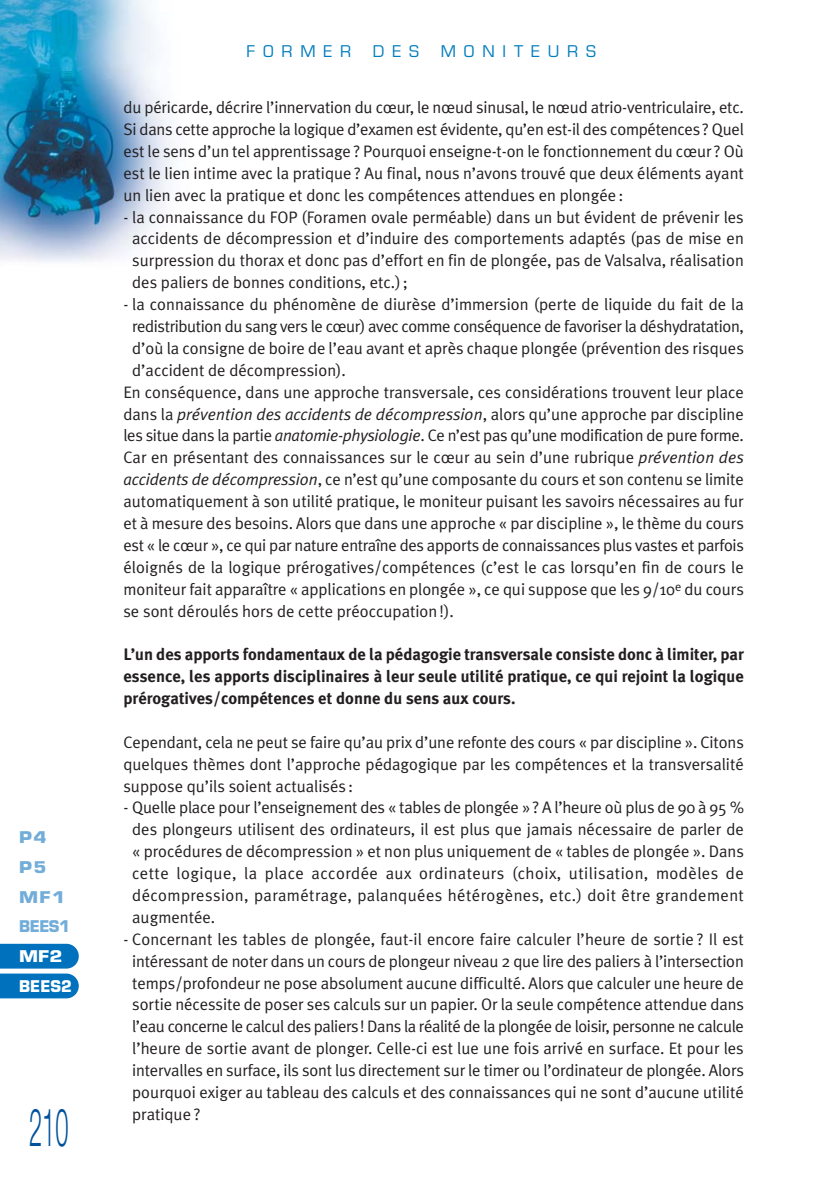
<style>
.page{position:relative;width:819px;height:1201px;background:#fff}
.page>*{position:absolute;margin:0;border:0;box-sizing:border-box;transform-origin:0 0}
.t1{font:300 52.5px "Helvetica Neue";color:#00519b;scale:.45 1}
.t2{font:16.62px/21.9px "Meta Plus Normal";color:#231f20;text-align:justify}
.t3{font:700 16.62px/21.9px "Meta Plus";color:#231f20;text-align:justify}
.t4{font:16.62px "Meta Plus Normal";letter-spacing:-.02em;color:#231f20}
.t5{font:16.62px "Meta Plus Normal";letter-spacing:-.025em;color:#231f20}
.t6{font:15.75px "Eurostile";letter-spacing:.5em;color:#007dbd}
.t7{font:700 15.75px "Eurostile";letter-spacing:.02em;color:#72add9;scale:1.15 1}
.t8{font:700 15.75px "Eurostile";letter-spacing:.02em;color:#72add9;scale:.95 1}
.t9{font:700 15.75px "Eurostile";color:#fff;scale:.95 1}
.t10{font:700 15.75px "Eurostile";color:#fff;scale:1.15 1}
.s1{font-style:italic}
</style>
<div class="page">
<img style="left:0;top:1px;width:174px;height:261px">
<svg style="left:0;top:943px;width:79px;height:55px;background:#2284c5"></svg>
<p class="t7" style="left:19px;top:831px;width:25px">P4</p>
<p class="t7" style="left:19px;top:861px;width:25px">P5</p>
<p class="t7" style="left:19px;top:890px;width:41px">MF1</p>
<p class="t8" style="left:19px;top:920px;width:55px">BEES1</p>
<p class="t10" style="left:19px;top:950px;width:39px">MF2</p>
<p class="t9" style="left:19px;top:980px;width:57px">BEES2</p>
<p class="t1" style="left:29px;top:1108px;width:89px">210</p>
<p class="t6" style="left:246px;top:46px;width:106px">FORMER</p>
<p class="t6" style="left:373px;top:46px;width:48px">DES</p>
<p class="t6" style="left:441px;top:46px;width:157px">MONITEURS</p>
<p class="t2" style="left:123px;top:98px;width:622px">du péricarde, décrire l’innervation du cœur, le nœud sinusal, le nœud atrio-ventriculaire, etc.<br>Si dans cette approche la logique d’examen est évidente, qu’en est-il des compétences? Quel est le sens d’un tel apprentissage ? Pourquoi enseigne-t-on le fonctionnement du cœur ? Où est le lien intime avec la pratique ? Au final, nous n’avons trouvé que deux éléments ayant un lien avec la pratique et donc les compétences attendues en plongée :</p>
<p class="t2" style="left:132px;top:208px;width:613px;text-indent:-9px">- la connaissance du FOP (Foramen ovale perméable) dans un but évident de prévenir les accidents de décompression et d’induire des comportements adaptés (pas de mise en surpression du thorax et donc pas d’effort en fin de plongée, pas de Valsalva, réalisation des paliers de bonnes conditions, etc.) ;</p>
<p class="t2" style="left:123px;top:295px;width:622px">- la connaissance du phénomène de diurèse d’immersion (perte de liquide du fait de la</p>
<p class="t5" style="left:132px;top:320px;width:613px">redistribution du sang vers le cœur) avec comme conséquence de favoriser la déshydratation,</p>
<p class="t2" style="left:132px;top:339px;width:613px">d’où la consigne de boire de l’eau avant et après chaque plongée (prévention des risques</p>
<p class="t2" style="left:132px;top:361px;width:215px">d’accident de décompression).</p>
<p class="t2" style="left:123px;top:383px;width:622px">En conséquence, dans une approche transversale, ces considérations trouvent leur place</p>
<p class="t2" style="left:123px;top:404px;width:622px">dans la <span class="s1">prévention des accidents de décompression</span>, alors qu’une approche par discipline</p>
<p class="t4" style="left:123px;top:429px;width:622px">les situe dans la partie <span class="s1">anatomie-physiologie</span>. Ce n’est pas qu’une modification de pure forme.</p>
<p class="t2" style="left:123px;top:448px;width:622px">Car en présentant des connaissances sur le cœur au sein d’une rubrique <span class="s1">prévention des</span></p>
<p class="t2" style="left:123px;top:470px;width:622px"><span class="s1">accidents de décompression</span>, ce n’est qu’une composante du cours et son contenu se limite</p>
<p class="t2" style="left:123px;top:492px;width:622px">automatiquement à son utilité pratique, le moniteur puisant les savoirs nécessaires au fur</p>
<p class="t2" style="left:123px;top:514px;width:622px">et à mesure des besoins. Alors que dans une approche « par discipline », le thème du cours</p>
<p class="t4" style="left:123px;top:539px;width:622px">est « le cœur », ce qui par nature entraîne des apports de connaissances plus vastes et parfois</p>
<p class="t2" style="left:123px;top:558px;width:622px">éloignés de la logique prérogatives/compétences (c’est le cas lorsqu’en fin de cours le</p>
<p class="t2" style="left:123px;top:579px;width:622px">moniteur fait apparaître « applications en plongée », ce qui suppose que les 9/10<sup>e</sup> du cours</p>
<p class="t2" style="left:123px;top:601px;width:332px">se sont déroulés hors de cette préoccupation !).</p>
<p class="t3" style="left:123px;top:644px;width:622px">L’un des apports fondamentaux de la pédagogie transversale consiste donc à limiter, par essence, les apports disciplinaires à leur seule utilité pratique, ce qui rejoint la logique prérogatives/compétences et donne du sens aux cours.</p>
<p class="t2" style="left:123px;top:733px;width:622px">Cependant, cela ne peut se faire qu’au prix d’une refonte des cours « par discipline ». Citons quelques thèmes dont l’approche pédagogique par les compétences et la transversalité suppose qu’ils soient actualisés :</p>
<p class="t2" style="left:132px;top:798px;width:613px;text-indent:-9px">- Quelle place pour l’enseignement des « tables de plongée »? A l’heure où plus de 90 à 95 % des plongeurs utilisent des ordinateurs, il est plus que jamais nécessaire de parler de « procédures de décompression » et non plus uniquement de « tables de plongée ». Dans cette logique, la place accordée aux ordinateurs (choix, utilisation, modèles de décompression, paramétrage, palanquées hétérogènes, etc.) doit être grandement augmentée.</p>
<p class="t2" style="left:132px;top:929px;width:613px;text-indent:-9px">- Concernant les tables de plongée, faut-il encore faire calculer l’heure de sortie ? Il est intéressant de noter dans un cours de plongeur niveau 2 que lire des paliers à l’intersection temps/profondeur ne pose absolument aucune difficulté. Alors que calculer une heure de sortie nécessite de poser ses calculs sur un papier. Or la seule compétence attendue dans l’eau concerne le calcul des paliers! Dans la réalité de la plongée de loisir, personne ne calcule l’heure de sortie avant de plonger. Celle-ci est lue une fois arrivé en surface. Et pour les intervalles en surface, ils sont lus directement sur le timer ou l’ordinateur de plongée. Alors pourquoi exiger au tableau des calculs et des connaissances qui ne sont d’aucune utilité pratique ?</p>
</div>
